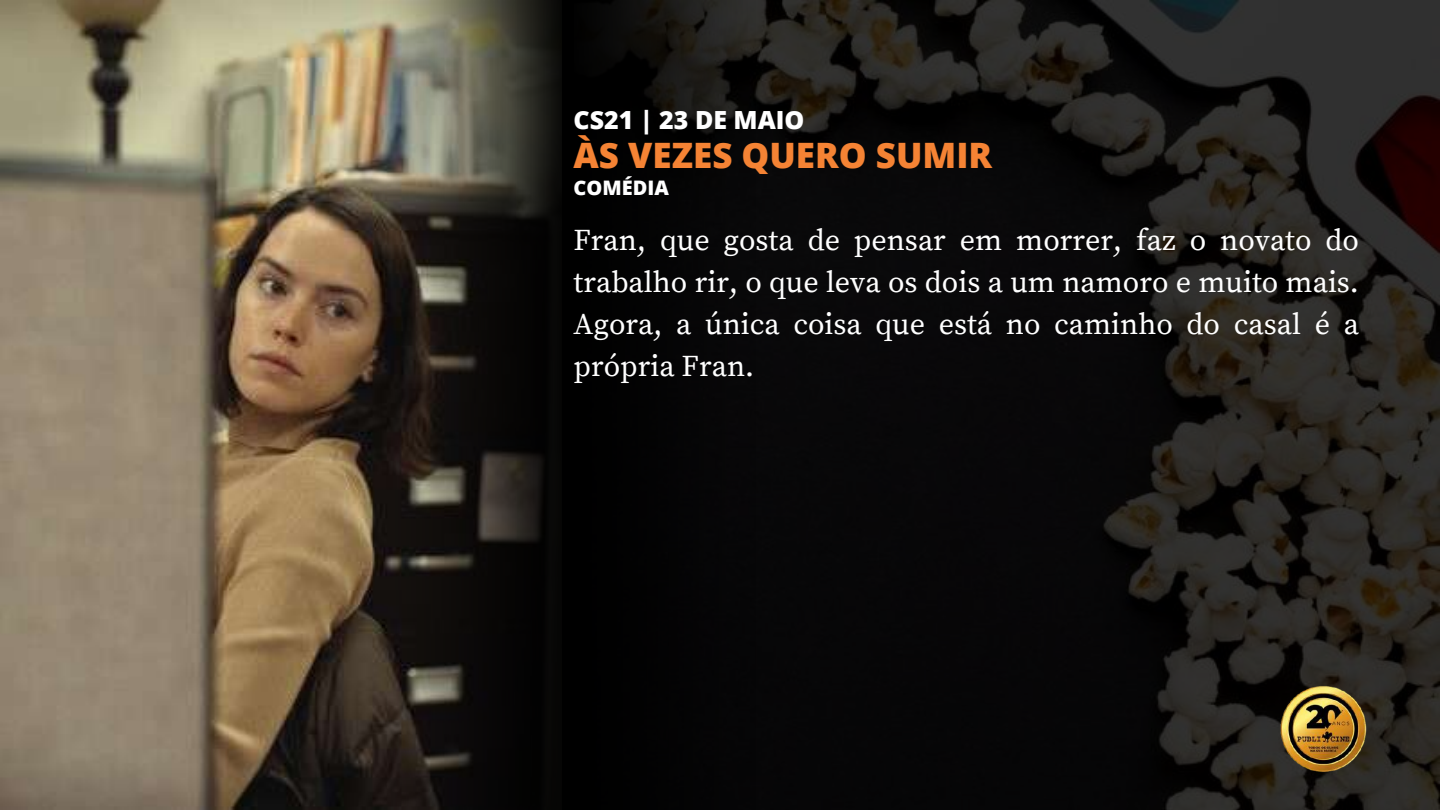
<style>
.page{position:relative;width:1440px;height:810px;background:#fff}
.page>*{position:absolute;margin:0;border:0;box-sizing:border-box;transform-origin:0 0}
.t1{font:800 35px "Open Sans";color:#f58334}
.t2{font:30px/42px "Source Serif Pro";color:#fff;text-align:justify}
.t3{font:800 25px "Open Sans";color:#fff}
.t4{font:800 20px "Open Sans";color:#fff}
</style>
<div class="page">
<img style="left:991px;top:0;width:449px;height:810px">
<img style="left:0;top:0;width:991px;height:810px">
<img style="left:144px;top:0;width:430px;height:810px">
<img style="left:1274px;top:679px;width:99px;height:100px">
<p class="t3" style="left:574px;top:102px;width:232px">CS21 | 23 DE MAIO</p>
<p class="t1" style="left:574px;top:130px;width:420px">ÀS VEZES QUERO SUMIR</p>
<p class="t4" style="left:574px;top:173px;width:97px">COMÉDIA</p>
<p class="t2" style="left:574px;top:220px;width:787px">Fran, que gosta de pensar em morrer, faz o novato do trabalho rir, o que leva os dois a um namoro e muito mais.<br>Agora, a única coisa que está no caminho do casal é a própria Fran.</p>
</div>
